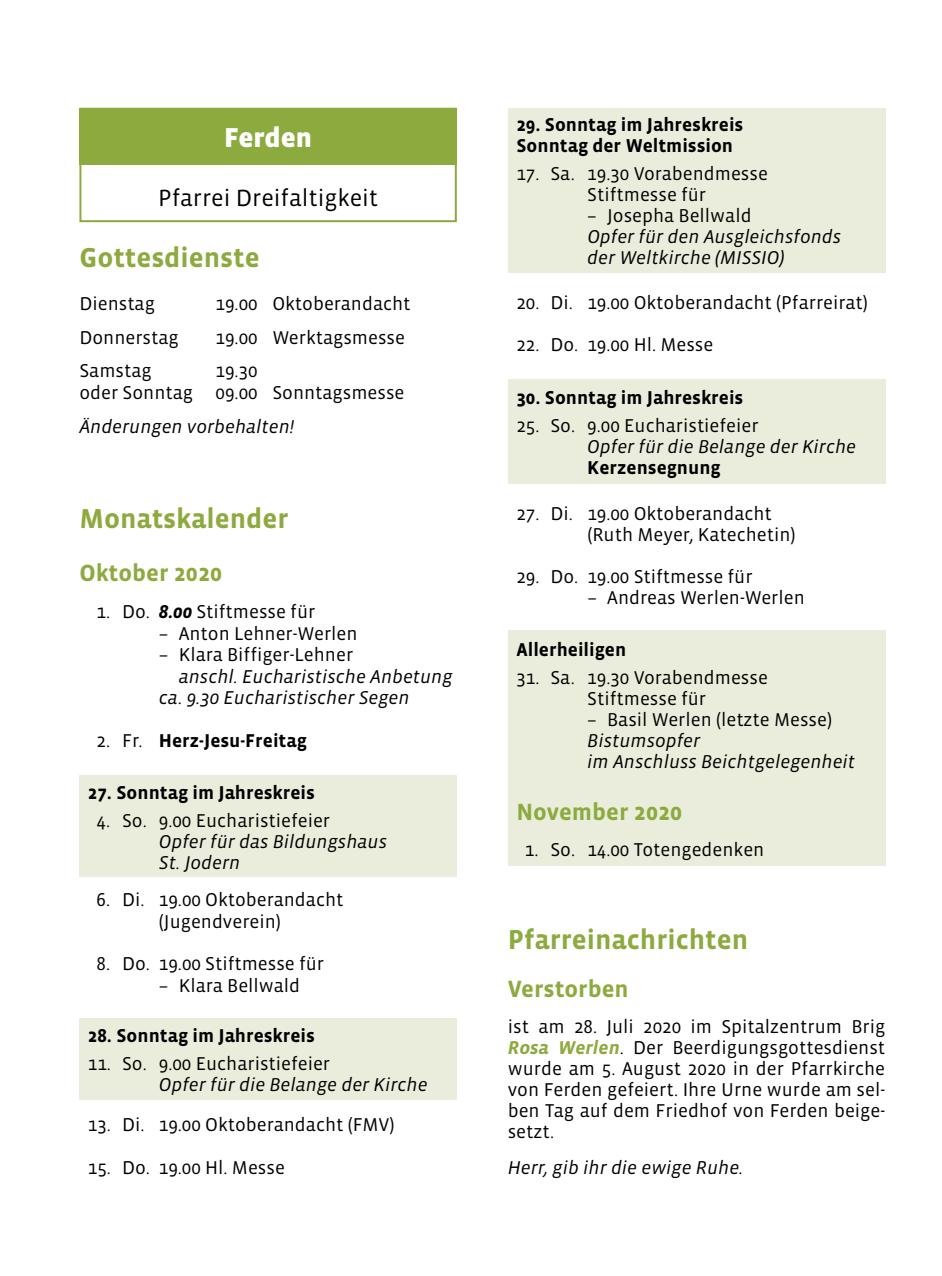
<style>
.page{position:relative;width:942px;height:1276px;background:#fff}
.page>*{position:absolute;margin:0;border:0;box-sizing:border-box;transform-origin:0 0}
.t1{font:700 28px "Vista Sans";color:#8daa3f}
.t2{font:900 28px "Vista Sans";color:#fff}
.t3{font:700 24px "Vista Sans";color:#8daa3f}
.t4{font:24px "Vista Sans";color:#000}
.t5{font:19px/21px "Vista Sans";color:#000;text-align:center}
.t6{font:italic 19px/21px "Vista Sans";color:#000}
.t7{font:700 19px/21px "Vista Sans";color:#000}
.s1{font-weight:700;font-style:italic}
.s2{font-weight:400}
.s3{font-weight:700;font-style:italic;color:#8daa3f}
</style>
<div class="page">
<div style="left:79px;top:108px;width:377px;height:114px;border:2px solid #8daa3f"></div>
<div style="left:79px;top:108px;width:377px;height:57px;background:#8daa3f"></div>
<div style="left:507px;top:108px;width:377px;height:165px;background:#eaeddb"></div>
<div style="left:507px;top:380px;width:377px;height:104px;background:#eaeddb"></div>
<div style="left:507px;top:630px;width:377px;height:236px;background:#eaeddb"></div>
<div style="left:79px;top:775px;width:377px;height:102px;background:#eaeddb"></div>
<div style="left:79px;top:1018px;width:377px;height:82px;background:#eaeddb"></div>
<h1 class="t2" style="left:224px;top:123px;width:89px">Ferden</h1>
<p class="t7" style="left:516px;top:115px;width:228px">29. Sonntag im Jahreskreis<br>Sonntag der Weltmission</p>
<p class="t5" style="left:516px;top:164px;width:253px">17. Sa. 19.30 Vorabendmesse<br>Stiftmesse für</p>
<p class="t5" style="left:587px;top:206px;width:166px">– Josepha Bellwald</p>
<p class="t6" style="left:587px;top:227px;width:255px">Opfer für den Ausgleichsfonds der Weltkirche (MISSIO)</p>
<p class="t4" style="left:158px;top:186px;width:221px">Pfarrei Dreifaltigkeit</p>
<h1 class="t1" style="left:79px;top:243px;width:182px">Gottesdienste</h1>
<p class="t5" style="left:79px;top:293px;width:77px">Dienstag</p>
<p class="t5" style="left:215px;top:293px;width:196px">19.00 Oktoberandacht</p>
<p class="t5" style="left:79px;top:327px;width:101px">Donnerstag</p>
<p class="t5" style="left:215px;top:327px;width:191px">19.00 Werktagsmesse</p>
<p class="t5" style="left:79px;top:361px;width:74px">Samstag</p>
<p class="t5" style="left:516px;top:292px;width:353px">20. Di. 19.00 Oktoberandacht (Pfarreirat)</p>
<p class="t5" style="left:516px;top:335px;width:198px">22. Do. 19.00 Hl. Messe</p>
<p class="t5" style="left:79px;top:361px;width:326px">19.30<br>oder Sonntag 09.00 Sonntagsmesse</p>
<p class="t6" style="left:79px;top:416px;width:216px">Änderungen vorbehalten!</p>
<p class="t7" style="left:516px;top:388px;width:228px">30. Sonntag im Jahreskreis</p>
<p class="t5" style="left:516px;top:416px;width:243px">25. So. 9.00 Eucharistiefeier</p>
<p class="t6" style="left:587px;top:437px;width:270px">Opfer für die Belange der Kirche</p>
<p class="t7" style="left:587px;top:458px;width:135px">Kerzensegnung</p>
<h1 class="t1" style="left:79px;top:504px;width:210px">Monatskalender</h1>
<p class="t3" style="left:79px;top:561px;width:144px">Oktober 2020</p>
<p class="t5" style="left:96px;top:602px;width:220px">1. Do. <span class="s1">8.00</span> Stiftmesse für</p>
<p class="t5" style="left:159px;top:623px;width:200px">– Anton Lehner-Werlen</p>
<p class="t5" style="left:159px;top:645px;width:196px">– Klara Biffiger-Lehner</p>
<p class="t6" style="left:159px;top:666px;width:295px;text-indent:20px">anschl. Eucharistische Anbetung ca. 9.30 Eucharistischer Segen</p>
<p class="t7" style="left:96px;top:730px;width:212px"><span class="s2">2. Fr.</span> Herz-Jesu-Freitag</p>
<p class="t7" style="left:88px;top:782px;width:228px">27. Sonntag im Jahreskreis</p>
<p class="t5" style="left:96px;top:810px;width:235px">4. So. 9.00 Eucharistiefeier</p>
<p class="t6" style="left:159px;top:831px;width:230px">Opfer für das Bildungshaus<br>St. Jodern</p>
<p class="t5" style="left:96px;top:889px;width:248px">6. Di. 19.00 Oktoberandacht (Jugendverein)</p>
<p class="t5" style="left:96px;top:954px;width:229px">8. Do. 19.00 Stiftmesse für</p>
<p class="t5" style="left:159px;top:975px;width:143px">– Klara Bellwald</p>
<p class="t7" style="left:88px;top:1025px;width:228px">28. Sonntag im Jahreskreis</p>
<p class="t5" style="left:88px;top:1054px;width:243px">11. So. 9.00 Eucharistiefeier</p>
<p class="t6" style="left:159px;top:1074px;width:270px">Opfer für die Belange der Kirche</p>
<p class="t5" style="left:88px;top:1114px;width:308px">13. Di. 19.00 Oktoberandacht (FMV)</p>
<p class="t5" style="left:88px;top:1157px;width:198px">15. Do. 19.00 Hl. Messe</p>
<p class="t5" style="left:587px;top:503px;width:210px;text-align:left;text-indent:-71px">27. Di. 19.00 Oktoberandacht (Ruth Meyer, Katechetin)</p>
<p class="t5" style="left:516px;top:566px;width:237px">29. Do. 19.00 Stiftmesse für</p>
<p class="t5" style="left:587px;top:587px;width:219px">– Andreas Werlen-Werlen</p>
<p class="t7" style="left:516px;top:639px;width:111px">Allerheiligen</p>
<p class="t5" style="left:516px;top:667px;width:253px">31. Sa. 19.30 Vorabendmesse<br>Stiftmesse für</p>
<p class="t5" style="left:587px;top:709px;width:246px">– Basil Werlen (letzte Messe)</p>
<p class="t6" style="left:587px;top:730px;width:269px">Bistumsopfer<br>im Anschluss Beichtgelegenheit</p>
<p class="t3" style="left:516px;top:799px;width:167px">November 2020</p>
<p class="t5" style="left:524px;top:839px;width:241px">1. So. 14.00 Totengedenken</p>
<h1 class="t1" style="left:507px;top:925px;width:242px">Pfarreinachrichten</h1>
<p class="t3" style="left:507px;top:976px;width:122px">Verstorben</p>
<p class="t5" style="left:507px;top:1016px;width:379px;text-align:justify">ist am 28. Juli 2020 im Spitalzentrum Brig <span class="s3">Rosa Werlen</span>. Der Beerdigungsgottesdienst wurde am 5. August 2020 in der Pfarrkirche von Ferden gefeiert. Ihre Urne wurde am sel&shy;ben Tag auf dem Friedhof von Ferden beige&shy;setzt.</p>
<p class="t6" style="left:507px;top:1157px;width:237px">Herr, gib ihr die ewige Ruhe.</p>
</div>
